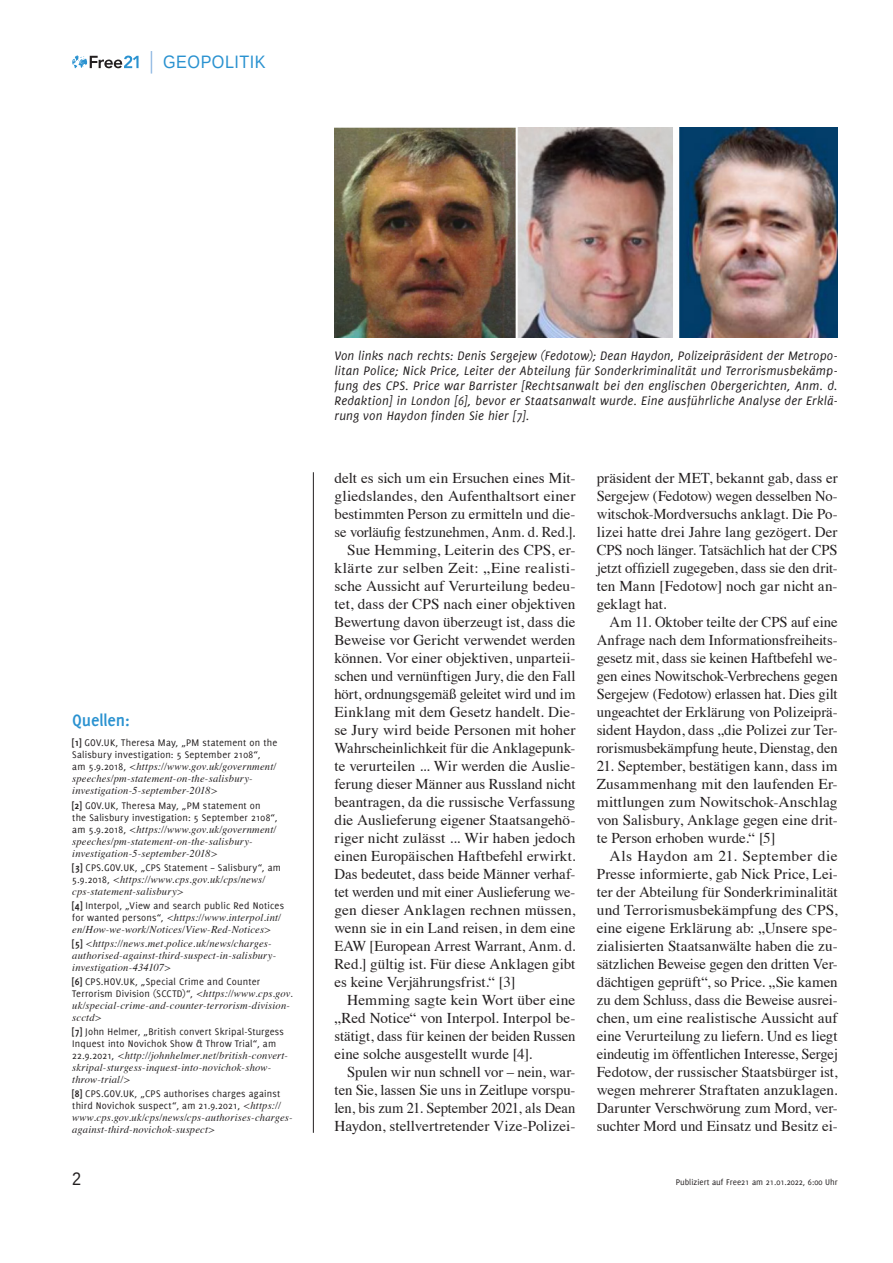
<style>
.page{position:relative;width:893px;height:1263px;background:#fff}
.page>*{position:absolute;margin:0;border:0;box-sizing:border-box;transform-origin:0 0}
.t1{font:18px "Liberation Sans";letter-spacing:.03em;color:#2a92d0;scale:.9 1}
.t2{font:700 18px "Delicious";letter-spacing:-.01em;color:#2a92d0}
.t3{font:18px "Liberation Sans";color:#231f20;scale:.9 1}
.t4{font:15px/18px "Times";color:#231f20;text-align:justify}
.t5{font:15px "Times";letter-spacing:.025em;color:#231f20}
.t6{font:italic 13.5px/15px "Delicious";letter-spacing:.015em;color:#231f20;text-align:justify}
.t7{font:italic 10.5px/12px "Times";letter-spacing:.015em;color:#231f20}
.t8{font:10.5px/12px "Delicious";letter-spacing:.015em;color:#231f20}
.t9{font:9px "Delicious";color:#231f20}
.s1{font-weight:700}
.s2{font-family:"Delicious";font-style:normal}
.s3{font-family:"Delicious";font-weight:700;font-style:normal}
.s4{font-family:"Times";font-style:italic}
</style>
<div class="page">
<svg style="left:72px;top:55px;width:67px;height:13px"></svg>
<svg style="left:151px;top:51px;width:1px;height:23px"></svg>
<img style="left:334px;top:127px;width:504px;height:210px">
<hr style="left:313px;top:472px;width:1px;height:661px;background:#231f20">
<p class="t1" style="left:163px;top:51px;width:115px">GEOPOLITIK</p>
<p class="t2" style="left:72px;top:710px;width:59px">Quellen:</p>
<p class="t8" style="left:72px;top:737px;width:207px"><span class="s1">[1]</span> GOV.UK, Theresa May, „PM statement on the<br>Salisbury investigation: 5 September 2108“,</p>
<p class="t7" style="left:72px;top:760px;width:206px"><span class="s2">am 5.9.2018,</span> &lt;https://www.gov.uk/government/ speeches/pm-statement-on-the-salisbury&shy;investigation-5-september-2018&gt;</p>
<p class="t8" style="left:72px;top:799px;width:207px"><span class="s1">[2]</span> GOV.UK, Theresa May, „PM statement on<br>the Salisbury investigation: 5 September 2108“,</p>
<p class="t7" style="left:72px;top:822px;width:206px"><span class="s2">am 5.9.2018,</span> &lt;https://www.gov.uk/government/ speeches/pm-statement-on-the-salisbury&shy;investigation-5-september-2018&gt;</p>
<p class="t8" style="left:72px;top:861px;width:210px"><span class="s1">[3]</span> CPS.GOV.UK, „CPS Statement – Salisbury“, am</p>
<p class="t7" style="left:72px;top:872px;width:195px"><span class="s2">5.9.2018,</span> &lt;https://www.cps.gov.uk/cps/news/ cps-statement-salisbury&gt;</p>
<p class="t8" style="left:72px;top:899px;width:213px"><span class="s1">[4]</span> Interpol, „View and search public Red Notices</p>
<p class="t7" style="left:72px;top:910px;width:210px"><span class="s2">for wanted persons“,</span> &lt;https://www.interpol.int/ en/How-we-work/Notices/View-Red-Notices&gt;</p>
<p class="t7" style="left:72px;top:937px;width:205px"><span class="s3">[5]</span> &lt;https://news.met.police.uk/news/charges&shy;authorised-against-third-suspect-in-salisbury&shy;investigation-434107&gt;</p>
<p class="t8" style="left:72px;top:975px;width:222px"><span class="s1">[6]</span> CPS.HOV.UK, „Special Crime and Counter<br>Terrorism Division (SCCTD)“, <span class="s4">&lt;https://www.cps.gov.</span></p>
<p class="t7" style="left:72px;top:999px;width:219px">uk/special-crime-and-counter-terrorism-division&shy;scctd&gt;</p>
<p class="t8" style="left:72px;top:1025px;width:213px"><span class="s1">[7]</span> John Helmer, „British convert Skripal-Sturgess<br>Inquest into Novichok Show &amp; Throw Trial“, am</p>
<p class="t7" style="left:72px;top:1049px;width:217px"><span class="s2">22.9.2021,</span> &lt;http://johnhelmer.net/british-convert&shy;skripal-sturgess-inquest-into-novichok-show&shy;throw-trial/&gt;</p>
<p class="t8" style="left:72px;top:1088px;width:210px"><span class="s1">[8]</span> CPS.GOV.UK, „CPS authorises charges against third Novichok suspect“, am 21.9.2021, <span class="s4">&lt;https://</span></p>
<p class="t7" style="left:72px;top:1111px;width:222px">www.cps.gov.uk/cps/news/cps-authorises-charges&shy;against-third-novichok-suspect&gt;</p>
<p class="t6" style="left:334px;top:348px;width:505px">Von links nach rechts: Denis Sergejew (Fedotow); Dean Haydon, Polizeipräsident der Metropo&shy;litan Police; Nick Price, Leiter der Abteilung für Sonderkriminalität und Terrorismusbekämp&shy;fung des CPS. Price war Barrister [Rechtsanwalt bei den englischen Obergerichten, Anm. d.<br>Redaktion] in London [6], bevor er Staatsanwalt wurde. Eine ausführliche Analyse der Erklä&shy;rung von Haydon finden Sie hier [7].</p>
<p class="t4" style="left:334px;top:468px;width:242px">delt es sich um ein Ersuchen eines Mit-</p>
<p class="t4" style="left:334px;top:486px;width:242px">gliedslandes, den Aufenthaltsort einer</p>
<p class="t4" style="left:334px;top:504px;width:242px">bestimmten Person zu ermitteln und die-</p>
<p class="t4" style="left:334px;top:522px;width:242px">se vorläufig festzunehmen, Anm. d. Red.].</p>
<p class="t4" style="left:347px;top:540px;width:230px">Sue Hemming, Leiterin des CPS, er-</p>
<p class="t5" style="left:334px;top:554px;width:242px">klärte zur selben Zeit: „Eine realisti-</p>
<p class="t4" style="left:334px;top:576px;width:242px">sche Aussicht auf Verurteilung bedeu-</p>
<p class="t4" style="left:334px;top:594px;width:242px">tet, dass der CPS nach einer objektiven</p>
<p class="t4" style="left:334px;top:612px;width:242px">Bewertung davon überzeugt ist, dass die</p>
<p class="t4" style="left:334px;top:630px;width:242px">Beweise vor Gericht verwendet werden</p>
<p class="t4" style="left:334px;top:648px;width:242px">können. Vor einer objektiven, unparteii-</p>
<p class="t4" style="left:334px;top:666px;width:242px">schen und vernünftigen Jury, die den Fall</p>
<p class="t4" style="left:334px;top:684px;width:242px">hört, ordnungsgemäß geleitet wird und im</p>
<p class="t4" style="left:334px;top:702px;width:242px">Einklang mit dem Gesetz handelt. Die-</p>
<p class="t4" style="left:334px;top:720px;width:242px">se Jury wird beide Personen mit hoher</p>
<p class="t4" style="left:334px;top:738px;width:242px">Wahrscheinlichkeit für die Anklagepunk-</p>
<p class="t4" style="left:334px;top:756px;width:242px">te verurteilen ... Wir werden die Auslie-</p>
<p class="t4" style="left:334px;top:774px;width:242px">ferung dieser Männer aus Russland nicht</p>
<p class="t4" style="left:334px;top:792px;width:242px">beantragen, da die russische Verfassung</p>
<p class="t4" style="left:334px;top:810px;width:242px">die Auslieferung eigener Staatsangehö-</p>
<p class="t4" style="left:334px;top:828px;width:242px">riger nicht zulässt ... Wir haben jedoch</p>
<p class="t4" style="left:334px;top:846px;width:242px">einen Europäischen Haftbefehl erwirkt.</p>
<p class="t4" style="left:334px;top:864px;width:242px">Das bedeutet, dass beide Männer verhaf-</p>
<p class="t4" style="left:334px;top:882px;width:242px">tet werden und mit einer Auslieferung we-</p>
<p class="t4" style="left:334px;top:900px;width:242px">gen dieser Anklagen rechnen müssen,</p>
<p class="t4" style="left:334px;top:918px;width:242px">wenn sie in ein Land reisen, in dem eine</p>
<p class="t4" style="left:334px;top:936px;width:242px">EAW [European Arrest Warrant, Anm. d.</p>
<p class="t4" style="left:334px;top:954px;width:242px">Red.] gültig ist. Für diese Anklagen gibt</p>
<p class="t4" style="left:334px;top:972px;width:182px">es keine Verjährungsfrist.“ [3]</p>
<p class="t4" style="left:347px;top:990px;width:230px">Hemming sagte kein Wort über eine</p>
<p class="t4" style="left:334px;top:1008px;width:242px">„Red Notice“ von Interpol. Interpol be-</p>
<p class="t4" style="left:334px;top:1026px;width:242px">stätigt, dass für keinen der beiden Russen</p>
<p class="t4" style="left:334px;top:1044px;width:199px">eine solche ausgestellt wurde [4].</p>
<p class="t4" style="left:347px;top:1062px;width:230px">Spulen wir nun schnell vor – nein, war-</p>
<p class="t4" style="left:334px;top:1080px;width:242px">ten Sie, lassen Sie uns in Zeitlupe vorspu-</p>
<p class="t4" style="left:334px;top:1098px;width:242px">len, bis zum 21. September 2021, als Dean</p>
<p class="t4" style="left:334px;top:1116px;width:242px">Haydon, stellvertretender Vize-Polizei-</p>
<p class="t4" style="left:597px;top:468px;width:242px">präsident der MET, bekannt gab, dass er Sergejew (Fedotow) wegen desselben No&shy;witschok-Mordversuchs anklagt. Die Po&shy;lizei hatte drei Jahre lang gezögert. Der CPS noch länger. Tatsächlich hat der CPS jetzt offiziell zugegeben, dass sie den drit&shy;ten Mann [Fedotow] noch gar nicht an&shy;geklagt hat.</p>
<p class="t4" style="left:597px;top:612px;width:242px;text-indent:13px">Am 11. Oktober teilte der CPS auf eine Anfrage nach dem Informationsfreiheits&shy;gesetz mit, dass sie keinen Haftbefehl we&shy;gen eines Nowitschok-Verbrechens gegen Sergejew (Fedotow) erlassen hat. Dies gilt ungeachtet der Erklärung von Polizeiprä&shy;sident Haydon, dass „die Polizei zur Ter&shy;rorismusbekämpfung heute, Dienstag, den</p>
<p class="t4" style="left:597px;top:756px;width:242px">21. September, bestätigen kann, dass im Zusammenhang mit den laufenden Er&shy;mittlungen zum Nowitschok-Anschlag von Salisbury, Anklage gegen eine drit&shy;te Person erhoben wurde.“ [5]</p>
<p class="t4" style="left:597px;top:846px;width:242px;text-indent:13px">Als Haydon am 21. September die Presse informierte, gab Nick Price, Lei&shy;ter der Abteilung für Sonderkriminalität und Terrorismusbekämpfung des CPS, eine eigene Erklärung ab: „Unsere spe&shy;zialisierten Staatsanwälte haben die zu&shy;sätzlichen Beweise gegen den dritten Ver&shy;dächtigen geprüft“, so Price. „Sie kamen zu dem Schluss, dass die Beweise ausrei&shy;chen, um eine realistische Aussicht auf eine Verurteilung zu liefern. Und es liegt eindeutig im öffentlichen Interesse, Sergej Fedotow, der russischer Staatsbürger ist, wegen mehrerer Straftaten anzuklagen.<br>Darunter Verschwörung zum Mord, ver&shy;suchter Mord und Einsatz und Besitz ei-</p>
<p class="t3" style="left:72px;top:1168px;width:12px">2</p>
<p class="t9" style="left:676px;top:1177px;width:163px">Publiziert auf Free21 am 21.01.2022, 6:00 Uhr</p>
</div>
